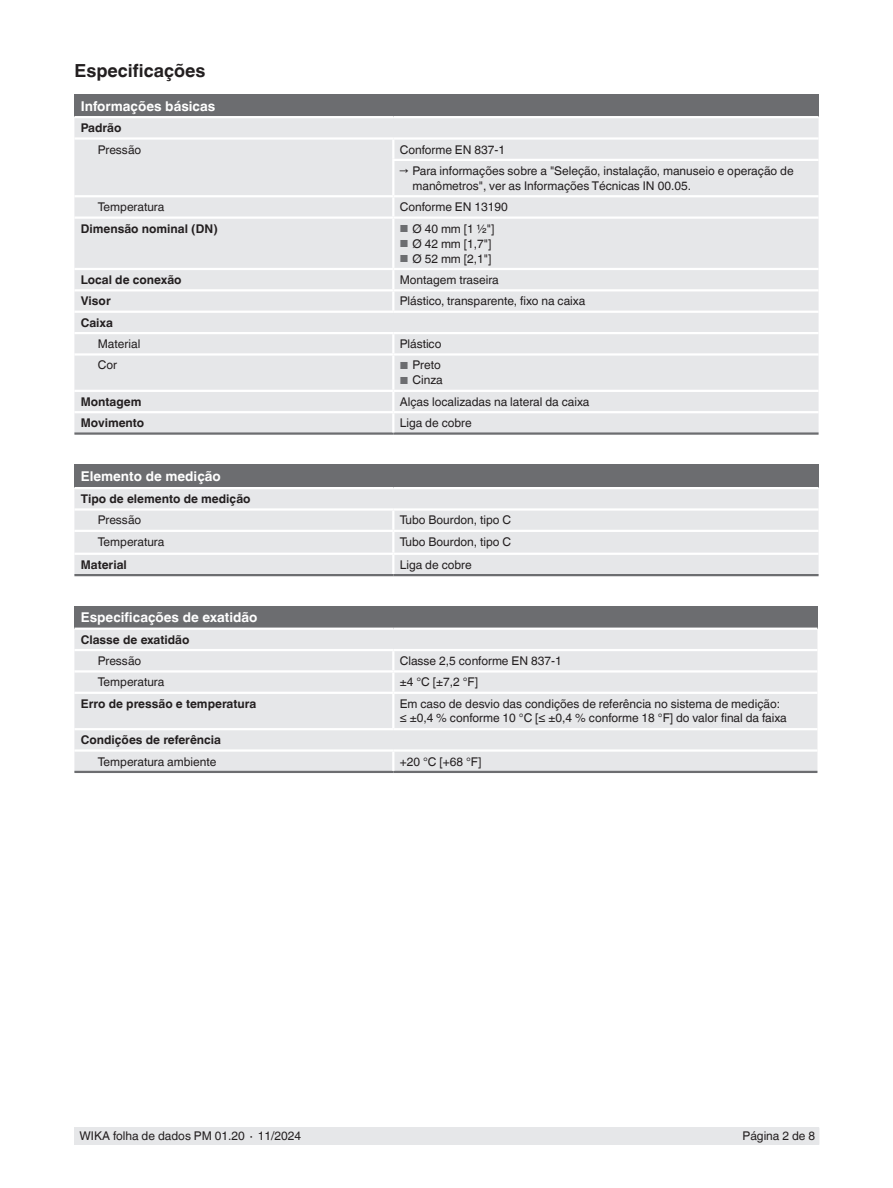
<style>
.page{position:relative;width:893px;height:1188px;background:#fff}
.page>*{position:absolute;margin:0;border:0;box-sizing:border-box;transform-origin:0 0}
.t1{font:700 18px "Helvetica World";color:#231f20}
.t2{font:700 13.5px "Helvetica World";color:#fff}
.t3{font:12px/15px "Helvetica World";color:#231f20}
.t4{font:700 12px "Helvetica World";color:#231f20}
.s1{font-size:10.2px;color:#6c6d70}
</style>
<div class="page">
<div style="left:74px;top:1127px;width:745px;height:18px;background:#e6e7e9"></div>
<div style="left:74px;top:95px;width:745px;height:22px;background:#6c6d70"></div>
<div style="left:74px;top:118px;width:745px;height:314px;background:#e6e7e9"></div>
<hr style="left:74px;top:432px;width:319px;height:3px;background:#6c6d70">
<hr style="left:393px;top:432px;width:426px;height:3px;background:#6c6d70">
<svg style="left:392px;top:334px;width:2px;height:19px"></svg>
<hr style="left:392px;top:356px;width:2px;height:34px;background:#fff">
<svg style="left:392px;top:392px;width:2px;height:40px"></svg>
<hr style="left:74px;top:216px;width:319px;height:3px;background:#fff">
<hr style="left:74px;top:137px;width:319px;height:3px;background:#fff">
<hr style="left:393px;top:137px;width:426px;height:3px;background:#fff">
<hr style="left:74px;top:195px;width:319px;height:2px;background:#fff">
<hr style="left:393px;top:195px;width:426px;height:2px;background:#fff">
<hr style="left:393px;top:216px;width:426px;height:3px;background:#fff">
<svg style="left:392px;top:270px;width:2px;height:19px"></svg>
<hr style="left:74px;top:289px;width:319px;height:2px;background:#fff">
<hr style="left:74px;top:268px;width:319px;height:2px;background:#fff">
<hr style="left:393px;top:268px;width:426px;height:2px;background:#fff">
<hr style="left:74px;top:311px;width:319px;height:2px;background:#fff">
<hr style="left:393px;top:311px;width:426px;height:2px;background:#fff">
<hr style="left:74px;top:332px;width:319px;height:2px;background:#fff">
<hr style="left:393px;top:332px;width:426px;height:2px;background:#fff">
<hr style="left:74px;top:116px;width:319px;height:2px;background:#fff">
<hr style="left:393px;top:116px;width:426px;height:2px;background:#fff">
<hr style="left:392px;top:219px;width:2px;height:49px;background:#fff">
<hr style="left:393px;top:289px;width:426px;height:2px;background:#fff">
<hr style="left:392px;top:291px;width:2px;height:20px;background:#fff">
<hr style="left:74px;top:353px;width:319px;height:3px;background:#fff">
<hr style="left:393px;top:353px;width:426px;height:3px;background:#fff">
<hr style="left:74px;top:390px;width:319px;height:2px;background:#fff">
<hr style="left:393px;top:390px;width:426px;height:2px;background:#fff">
<hr style="left:74px;top:411px;width:319px;height:2px;background:#fff">
<hr style="left:393px;top:411px;width:426px;height:2px;background:#fff">
<hr style="left:392px;top:159px;width:427px;height:2px;background:#fff">
<svg style="left:392px;top:140px;width:2px;height:19px"></svg>
<hr style="left:392px;top:161px;width:2px;height:34px;background:#fff">
<svg style="left:392px;top:197px;width:2px;height:19px"></svg>
<div style="left:74px;top:465px;width:745px;height:23px;background:#6c6d70"></div>
<div style="left:74px;top:489px;width:745px;height:85px;background:#e6e7e9"></div>
<svg style="left:392px;top:555px;width:2px;height:19px"></svg>
<hr style="left:393px;top:530px;width:426px;height:2px;background:#fff">
<hr style="left:74px;top:508px;width:319px;height:3px;background:#fff">
<hr style="left:393px;top:508px;width:426px;height:3px;background:#fff">
<hr style="left:74px;top:574px;width:319px;height:2px;background:#6c6d70">
<hr style="left:393px;top:574px;width:426px;height:2px;background:#6c6d70">
<hr style="left:74px;top:553px;width:319px;height:2px;background:#fff">
<hr style="left:74px;top:530px;width:319px;height:2px;background:#fff">
<hr style="left:392px;top:532px;width:2px;height:21px;background:#fff">
<svg style="left:392px;top:511px;width:2px;height:19px"></svg>
<hr style="left:74px;top:487px;width:319px;height:2px;background:#fff">
<hr style="left:393px;top:487px;width:426px;height:2px;background:#fff">
<hr style="left:393px;top:553px;width:426px;height:2px;background:#fff">
<div style="left:74px;top:606px;width:743px;height:23px;background:#6c6d70"></div>
<div style="left:74px;top:630px;width:743px;height:119px;background:#e6e7e9"></div>
<hr style="left:74px;top:771px;width:319px;height:2px;background:#6c6d70">
<hr style="left:393px;top:771px;width:424px;height:2px;background:#6c6d70">
<svg style="left:74px;top:752px;width:743px;height:20px;background:#dedfe1"></svg>
<hr style="left:393px;top:670px;width:424px;height:3px;background:#fff">
<hr style="left:74px;top:649px;width:319px;height:2px;background:#fff">
<hr style="left:393px;top:649px;width:424px;height:2px;background:#fff">
<hr style="left:74px;top:728px;width:319px;height:2px;background:#fff">
<hr style="left:393px;top:728px;width:424px;height:2px;background:#fff">
<hr style="left:74px;top:692px;width:319px;height:2px;background:#fff">
<hr style="left:74px;top:670px;width:319px;height:3px;background:#fff">
<hr style="left:393px;top:692px;width:424px;height:2px;background:#fff">
<svg style="left:392px;top:651px;width:2px;height:41px"></svg>
<hr style="left:392px;top:694px;width:2px;height:34px;background:#fff">
<hr style="left:74px;top:628px;width:319px;height:2px;background:#fff">
<hr style="left:393px;top:628px;width:424px;height:2px;background:#fff">
<h1 class="t1" style="left:74px;top:60px;width:133px">Especificações</h1>
<p class="t2" style="left:81px;top:98px;width:136px">Informações básicas</p>
<p class="t4" style="left:81px;top:121px;width:42px">Padrão</p>
<p class="t3" style="left:98px;top:142px;width:45px">Pressão</p>
<p class="t3" style="left:400px;top:142px;width:107px">Conforme EN 837-1</p>
<p class="t3" style="left:412px;top:163px;width:383px;text-indent:-13px">→ Para informações sobre a "Seleção, instalação, manuseio e operação de manômetros", ver as Informações Técnicas IN 00.05.</p>
<p class="t3" style="left:98px;top:200px;width:68px">Temperatura</p>
<p class="t3" style="left:400px;top:200px;width:110px">Conforme EN 13190</p>
<p class="t4" style="left:81px;top:221px;width:139px">Dimensão nominal (DN)</p>
<p class="t3" style="left:400px;top:221px;width:96px"><span class="s1">■</span> Ø 40 mm [1 ½"]</p>
<p class="t3" style="left:400px;top:236px;width:93px"><span class="s1">■</span> Ø 42 mm [1,7"]</p>
<p class="t3" style="left:400px;top:251px;width:93px"><span class="s1">■</span> Ø 52 mm [2,1"]</p>
<p class="t4" style="left:81px;top:273px;width:102px">Local de conexão</p>
<p class="t3" style="left:400px;top:272px;width:101px">Montagem traseira</p>
<p class="t4" style="left:81px;top:294px;width:31px">Visor</p>
<p class="t3" style="left:400px;top:294px;width:187px">Plástico, transparente, fixo na caixa</p>
<p class="t4" style="left:81px;top:316px;width:34px">Caixa</p>
<p class="t3" style="left:98px;top:336px;width:44px">Material</p>
<p class="t3" style="left:400px;top:336px;width:43px">Plástico</p>
<p class="t3" style="left:98px;top:358px;width:21px">Cor</p>
<p class="t3" style="left:400px;top:358px;width:42px"><span class="s1">■</span> Preto</p>
<p class="t3" style="left:400px;top:373px;width:44px"><span class="s1">■</span> Cinza</p>
<p class="t4" style="left:81px;top:395px;width:62px">Montagem</p>
<p class="t3" style="left:400px;top:394px;width:191px">Alças localizadas na lateral da caixa</p>
<p class="t4" style="left:81px;top:416px;width:65px">Movimento</p>
<p class="t3" style="left:400px;top:416px;width:74px">Liga de cobre</p>
<p class="t2" style="left:81px;top:468px;width:142px">Elemento de medição</p>
<p class="t4" style="left:81px;top:492px;width:171px">Tipo de elemento de medição</p>
<p class="t3" style="left:98px;top:513px;width:45px">Pressão</p>
<p class="t3" style="left:400px;top:513px;width:113px">Tubo Bourdon, tipo C</p>
<p class="t3" style="left:98px;top:534px;width:68px">Temperatura</p>
<p class="t3" style="left:400px;top:534px;width:113px">Tubo Bourdon, tipo C</p>
<p class="t4" style="left:81px;top:558px;width:48px">Material</p>
<p class="t3" style="left:400px;top:557px;width:74px">Liga de cobre</p>
<p class="t2" style="left:81px;top:610px;width:178px">Especificações de exatidão</p>
<p class="t4" style="left:81px;top:633px;width:110px">Classe de exatidão</p>
<p class="t3" style="left:98px;top:653px;width:45px">Pressão</p>
<p class="t3" style="left:400px;top:653px;width:164px">Classe 2,5 conforme EN 837-1</p>
<p class="t3" style="left:98px;top:675px;width:68px">Temperatura</p>
<p class="t3" style="left:400px;top:675px;width:80px">±4 °C [±7,2 °F]</p>
<p class="t4" style="left:81px;top:697px;width:177px">Erro de pressão e temperatura</p>
<p class="t3" style="left:400px;top:696px;width:389px;line-height:14.4px">Em caso de desvio das condições de referência no sistema de medição: ≤ ±0,4 % conforme 10 °C [≤ ±0,4 % conforme 18 °F] do valor final da faixa</p>
<p class="t4" style="left:81px;top:733px;width:142px">Condições de referência</p>
<p class="t3" style="left:98px;top:754px;width:120px">Temperatura ambiente</p>
<p class="t3" style="left:400px;top:754px;width:83px">+20 °C [+68 °F]</p>
<p class="t3" style="left:80px;top:1129px;width:223px">WIKA folha de dados PM 01.20 ∙ 11/2024</p>
<p class="t3" style="left:743px;top:1129px;width:74px">Página 2 de 8</p>
</div>
